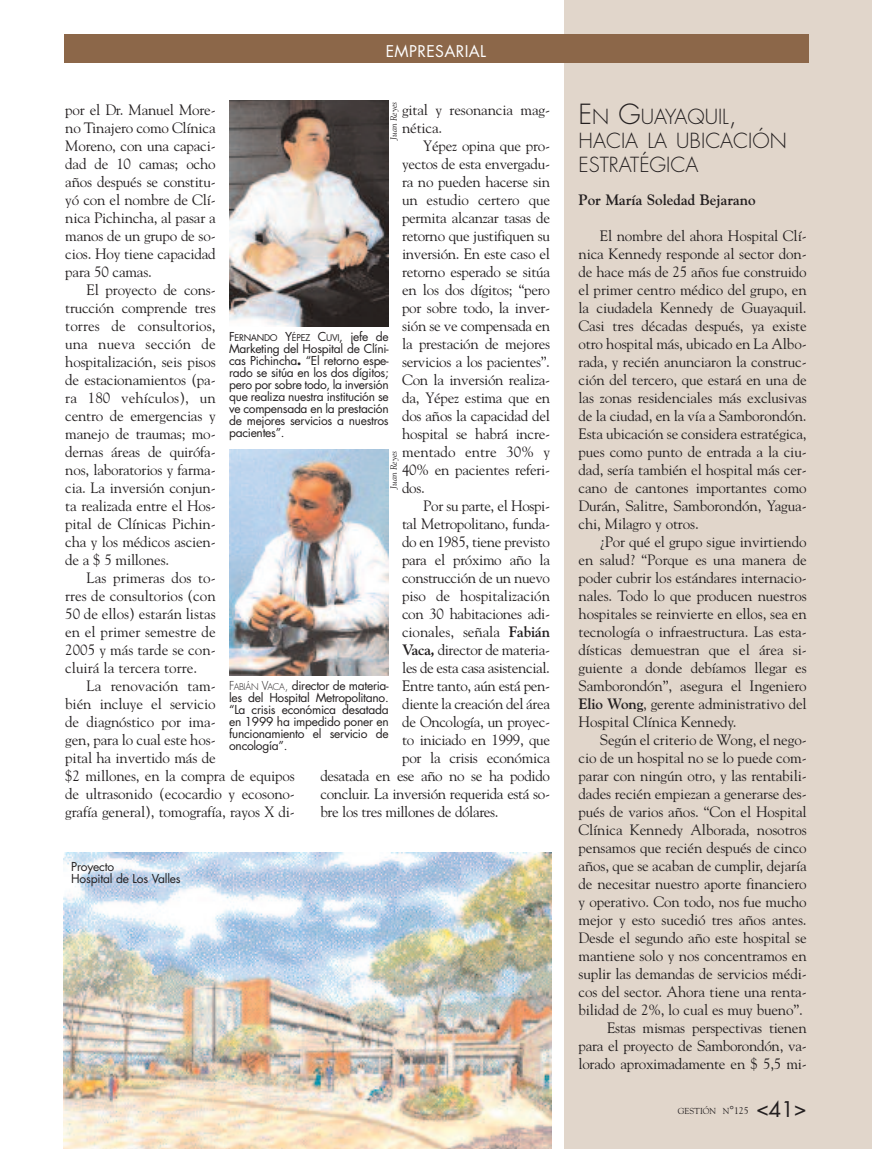
<style>
.page{position:relative;width:872px;height:1149px;background:#fff}
.page>*{position:absolute;margin:0;border:0;box-sizing:border-box;transform-origin:0 0}
.t1{font:300 20.25px/24px "Futura";color:#231f20}
.t2{font:15.75px "Futura";letter-spacing:.025em;color:#fff}
.t3{font:15px/18px "Goudy";letter-spacing:-.01em;color:#231f20;text-align:justify}
.t4{font:700 15px "Goudy";color:#231f20}
.t5{font:12px/12px "Futura";letter-spacing:-.025em;color:#231f20;text-align:justify}
.t6{font:9px "Futura";letter-spacing:-.035em;color:#231f20}
.t7{font:italic 9px "Goudy";color:#231f20}
.t8{font:8.7px "Goudy";color:#231f20}
.s1{font-weight:700}
.s2{font-size:12px}
.s3{font-weight:300}
.s4{font-weight:300;font-size:9px}
.s5{font-size:27px}
.s6{font-size:11.55px}
.s7{font-size:9.75px}
.s8{font-family:"Futura";font-size:21px}
</style>
<div class="page">
<div style="left:565px;top:0;width:307px;height:1148px;background:#e1d6cb"></div>
<div style="left:64px;top:34px;width:744px;height:29px;background:#8c6749"></div>
<img style="left:229px;top:100px;width:159px;height:226px">
<img style="left:229px;top:449px;width:159px;height:226px">
<img style="left:64px;top:852px;width:487px;height:296px">
<p class="t2" style="left:386px;top:44px;width:102px">EMPRESARIAL</p>
<p class="t7" style="left:388px;top:140px;width:39px;rotate:-90deg">Juan Reyes</p>
<p class="t3" style="left:65px;top:100px;width:152px">por el Dr. Manuel More&shy;no Tinajero como Clínica Moreno, con una capaci&shy;dad de 10 camas; ocho años después se constitu&shy;yó con el nombre de Clí&shy;nica Pichincha, al pasar a manos de un grupo de so&shy;cios. Hoy tiene capacidad para 50 camas.</p>
<p class="t3" style="left:65px;top:280px;width:152px;text-indent:21px">El proyecto de cons&shy;trucción comprende tres torres de consultorios, una nueva sección de hospitalización, seis pisos de estacionamientos (pa&shy;ra 180 vehículos), un centro de emergencias y manejo de traumas; mo&shy;dernas áreas de quirófa&shy;nos, laboratorios y farma&shy;cia. La inversión conjun&shy;ta realizada entre el Hos&shy;pital de Clínicas Pichin&shy;cha y los médicos ascien&shy;de a $ 5 millones.</p>
<p class="t3" style="left:65px;top:568px;width:152px;text-indent:21px">Las primeras dos to&shy;rres de consultorios (con 50 de ellos) estarán listas en el primer semestre de 2005 y más tarde se con&shy;cluirá la tercera torre.</p>
<p class="t3" style="left:65px;top:676px;width:231px;text-align:left;text-indent:21px">La renovación tam-<br>bién incluye el servicio<br>de diagnóstico por ima-<br>gen, para lo cual este hos-<br>pital ha invertido más de<br>$2 millones, en la compra de equipos de ultrasonido (ecocardio y ecosono&shy;grafía general), tomografía, rayos X di-</p>
<p class="t3" style="left:402px;top:100px;width:149px">gital y resonancia mag&shy;nética.</p>
<p class="t3" style="left:402px;top:136px;width:149px;text-indent:21px">Yépez opina que pro&shy;yectos de esta envergadu&shy;ra no pueden hacerse sin un estudio certero que permita alcanzar tasas de retorno que justifiquen su inversión. En este caso el retorno esperado se sitúa en los dos dígitos; “pero por sobre todo, la inver&shy;sión se ve compensada en la prestación de mejores servicios a los pacientes”.<br>Con la inversión realiza&shy;da, Yépez estima que en dos años la capacidad del hospital se habrá incre&shy;mentado entre 30% y 40% en pacientes referi&shy;dos.</p>
<p class="t3" style="left:423px;top:496px;width:128px">Por su parte, el Hospi-</p>
<p class="t3" style="left:402px;top:514px;width:149px">tal Metropolitano, funda-</p>
<p class="t3" style="left:402px;top:532px;width:149px">do en 1985, tiene previsto</p>
<p class="t3" style="left:402px;top:550px;width:149px">para el próximo año la</p>
<p class="t3" style="left:402px;top:568px;width:149px">construcción de un nuevo</p>
<p class="t3" style="left:402px;top:586px;width:149px">piso de hospitalización</p>
<p class="t3" style="left:402px;top:604px;width:149px">con 30 habitaciones adi-</p>
<p class="t3" style="left:402px;top:622px;width:149px">cionales, señala <span class="s1">Fabián</span></p>
<p class="t3" style="left:402px;top:640px;width:149px"><span class="s1">Vaca,</span> director de materia-</p>
<p class="t3" style="left:402px;top:658px;width:149px">les de esta casa asistencial.</p>
<p class="t3" style="left:402px;top:676px;width:149px">Entre tanto, aún está pen-</p>
<p class="t3" style="left:402px;top:694px;width:149px">diente la creación del área</p>
<p class="t3" style="left:402px;top:712px;width:149px">de Oncología, un proyec-</p>
<p class="t3" style="left:402px;top:730px;width:149px">to iniciado en 1999, que</p>
<p class="t3" style="left:402px;top:748px;width:149px">por la crisis económica</p>
<p class="t3" style="left:320px;top:766px;width:231px">desatada en ese año no se ha podido</p>
<p class="t3" style="left:320px;top:784px;width:231px">concluir. La inversión requerida está so-</p>
<p class="t3" style="left:320px;top:802px;width:180px">bre los tres millones de dólares.</p>
<p class="t6" style="left:229px;top:333px;width:161px"><span class="s2">F</span>ERNANDO <span class="s2">Y</span>ÉPEZ <span class="s2">C</span>UVI<span class="s2">, jefe de</span></p>
<p class="t5" style="left:229px;top:343px;width:161px">Marketing del Hospital de Clíni&shy;cas Pichincha<span class="s1">.</span> “El retorno espe&shy;rado se sitúa en los dos dígitos; pero por sobre todo, la inversión que realiza nuestra institución se ve compensada en la prestación de mejores servicios a nuestros pacientes”.</p>
<p class="t7" style="left:388px;top:489px;width:39px;rotate:-90deg">Juan Reyes</p>
<p class="t5" style="left:229px;top:680px;width:161px"><span class="s3">F</span><span class="s4">ABIÁN</span> <span class="s3">V</span><span class="s4">ACA</span><span class="s3">,</span> director de materia&shy;les del Hospital Metropolitano. “La crisis económica desatada en 1999 ha impedido poner en funcionamiento el servicio de oncología”.</p>
<p class="t5" style="left:71px;top:861px;width:111px">Proyecto<br>Hospital de Los Valles</p>
<h1 class="t1" style="left:578px;top:106px;width:210px"><span class="s5">E</span>N <span class="s5">G</span>UAYAQUIL<span class="s5">,<br></span>HACIA LA UBICACIÓN<br>ESTRATÉGICA</h1>
<p class="t4" style="left:578px;top:191px;width:179px">Por María Soledad Bejarano</p>
<p class="t3" style="left:578px;top:226px;width:230px;text-indent:21px">El nombre del ahora Hospital Clí&shy;nica Kennedy responde al sector don&shy;de hace más de 25 años fue construido el primer centro médico del grupo, en la ciudadela Kennedy de Guayaquil.<br>Casi tres décadas después, ya existe otro hospital más, ubicado en La Albo&shy;rada, y recién anunciaron la construc&shy;ción del tercero, que estará en una de las zonas residenciales más exclusivas de la ciudad, en la vía a Samborondón.<br>Esta ubicación se considera estratégica, pues como punto de entrada a la ciu&shy;dad, sería también el hospital más cer&shy;cano de cantones importantes como Durán, Salitre, Samborondón, Yagua&shy;chi, Milagro y otros.</p>
<p class="t3" style="left:578px;top:532px;width:230px;text-indent:21px">¿Por qué el grupo sigue invirtiendo en salud? “Porque es una manera de poder cubrir los estándares internacio&shy;nales. Todo lo que producen nuestros hospitales se reinvierte en ellos, sea en tecnología o infraestructura. Las esta&shy;dísticas demuestran que el área si&shy;guiente a donde debíamos llegar es Samborondón”, asegura el Ingeniero <span class="s1">Elio Wong</span>, gerente administrativo del Hospital Clínica Kennedy.</p>
<p class="t3" style="left:578px;top:730px;width:230px;text-align:right">Según el criterio de Wong, el nego&shy;cio de un hospital no se lo puede com&shy;parar con ningún otro, y las rentabili&shy;dades recién empiezan a generarse des&shy;pués de varios años. “Con el Hospital Clínica Kennedy Alborada, nosotros pensamos que recién después de cinco años, que se acaban de cumplir, dejaría de necesitar nuestro aporte financiero y operativo. Con todo, nos fue mucho mejor y esto sucedió tres años antes.<br>Desde el segundo año este hospital se mantiene solo y nos concentramos en suplir las demandas de servicios médi&shy;cos del sector. Ahora tiene una renta&shy;bilidad de 2%, lo cual es muy bueno”.<br>Estas mismas perspectivas tienen para el proyecto de Samborondón, va&shy;lorado aproximadamente en $ 5,5 mi-</p>
<p class="t8" style="left:678px;top:1104px;width:130px">GESTIÓN N<span class="s6">°</span><span class="s7">125</span> <span class="s8">&lt;41&gt;</span></p>
</div>
